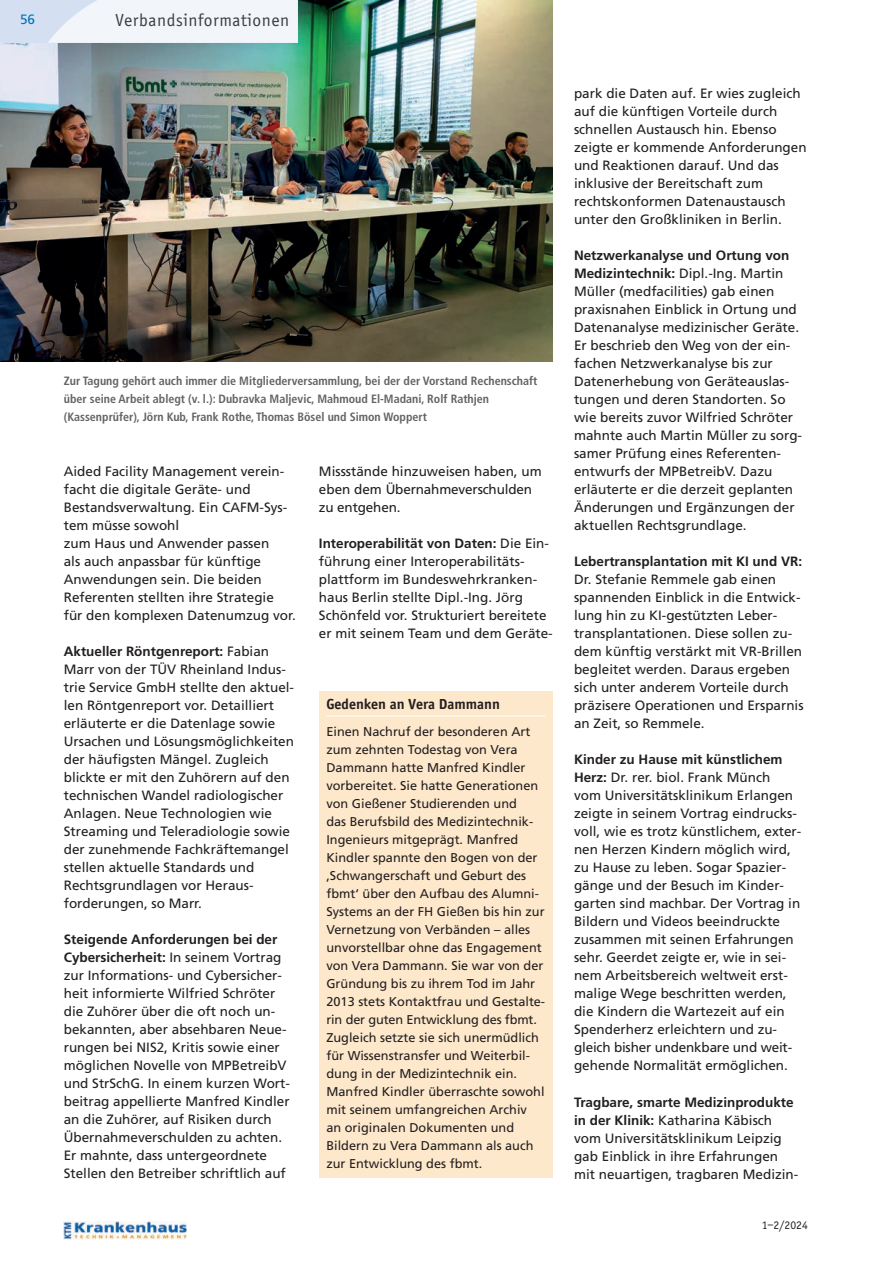
<style>
.page{position:relative;width:893px;height:1263px;background:#fff}
.page>*{position:absolute;margin:0;border:0;box-sizing:border-box;transform-origin:0 0}
.t1{font:18px "Officina Sans";letter-spacing:.03em;color:#3e3e3f}
.t2{font:700 15px "Officina Sans";color:#231f20}
.t3{font:13.5px/18px "Frutiger";color:#231f20}
.t4{font:13.5px "Frutiger";color:#0072bc}
.t5{font:12.75px/18px "Frutiger";color:#231f20}
.t6{font:700 condensed 12px/18px "Frutiger";color:#636366}
.t7{font:12px "Officina Sans";color:#231f20}
.s1{font-weight:700}
</style>
<div class="page">
<img style="left:0;top:0;width:553px;height:361px">
<img style="left:64px;top:1222px;width:123px;height:18px">
<div style="left:0;top:0;width:298px;height:43px;background:#d4e0f1"></div>
<svg style="left:48px;top:0;width:250px;height:43px;background:#eff3f9"></svg>
<div style="left:319px;top:692px;width:234px;height:486px;background:#fee8cb"></div>
<hr style="left:326px;top:715px;width:219px;height:1px;background:#fff">
<p class="t4" style="left:20px;top:14px;width:17px">56</p>
<p class="t1" style="left:115px;top:13px;width:175px">Verbandsinformationen</p>
<p class="t6" style="left:64px;top:373px;width:475px">Zur Tagung gehört auch immer die Mitgliederversammlung, bei der der Vorstand Rechenschaft über seine Arbeit ablegt (v. l.): Dubravka Maljevic, Mahmoud El-Madani, Rolf Rathjen (Kassenprüfer), Jörn Kub, Frank Rothe, Thomas Bösel und Simon Woppert</p>
<p class="t3" style="left:64px;top:464px;width:234px">Aided Facility Management verein&shy;facht die digitale Geräte- und<br>Bestandsverwaltung. Ein CAFM-Sys&shy;tem müsse sowohl<br>zum Haus und Anwender passen<br>als auch anpassbar für künftige<br>Anwendungen sein. Die beiden<br>Referenten stellten ihre Strategie für den komplexen Datenumzug vor.</p>
<p class="t3" style="left:64px;top:644px;width:232px"><span class="s1">Aktueller Röntgenreport:</span> Fabian Marr von der TÜV Rheinland Indus&shy;trie Service GmbH stellte den aktuel&shy;len Röntgenreport vor. Detailliert erläuterte er die Datenlage sowie Ursachen und Lösungsmöglichkeiten der häufigsten Mängel. Zugleich blickte er mit den Zuhörern auf den technischen Wandel radiologischer Anlagen. Neue Technologien wie Streaming und Teleradiologie sowie der zunehmende Fachkräftemangel stellen aktuelle Standards und Rechtsgrundlagen vor Heraus - forderungen, so Marr.</p>
<p class="t3" style="left:64px;top:932px;width:228px"><span class="s1">Steigende Anforderungen bei der Cybersicherheit:</span> In seinem Vortrag zur Informations- und Cybersicher&shy;heit informierte Wilfried Schröter die Zuhörer über die oft noch un - bekannten, aber abseh baren Neue&shy;rungen bei NIS2, Kritis sowie einer möglichen Novelle von MPBetreibV und StrSchG. In einem kurzen Wort&shy;beitrag appellierte Manfred Kindler an die Zuhörer, auf Risiken durch Übernahmeverschulden zu achten.<br>Er mahnte, dass untergeordnete Stellen den Betreiber schriftlich auf</p>
<p class="t3" style="left:319px;top:464px;width:224px">Missstände hinzuweisen haben, um eben dem Übernahmeverschulden zu entgehen.</p>
<p class="t3" style="left:319px;top:536px;width:235px"><span class="s1">Interoperabilität von Daten:</span> Die Ein&shy;führung einer Interoperabilitäts&shy;plattform im Bundeswehrkranken&shy;haus Berlin stellte Dipl.-Ing. Jörg Schönfeld vor. Strukturiert bereitete er mit seinem Team und dem Geräte-</p>
<p class="t2" style="left:326px;top:698px;width:175px">Gedenken an Vera Dammann</p>
<p class="t5" style="left:326px;top:723px;width:220px">Einen Nachruf der besonderen Art zum zehnten Todestag von Vera Dammann hatte Manfred Kindler vorbereitet. Sie hatte Generationen von Gießener Studierenden und<br>das Berufsbild des Medizintechnik-Ingenieurs mitgeprägt. Manfred Kindler spannte den Bogen von der ,Schwangerschaft und Geburt des fbmt‘ über den Aufbau des Alumni-Systems an der FH Gießen bis hin zur Vernetzung von Verbänden – alles unvorstellbar ohne das Engagement von Vera Dammann. Sie war von der Gründung bis zu ihrem Tod im Jahr 2013 stets Kontaktfrau und Gestalte&shy;rin der guten Entwicklung des fbmt.<br>Zugleich setzte sie sich unermüdlich für Wissenstransfer und Weiterbil&shy;dung in der Medizintechnik ein.<br>Manfred Kindler überraschte sowohl mit seinem umfangreichen Archiv<br>an originalen Dokumenten und Bildern zu Vera Dammann als auch zur Entwicklung des fbmt.</p>
<p class="t3" style="left:574px;top:86px;width:234px">park die Daten auf. Er wies zugleich auf die künftigen Vorteile durch schnellen Austausch hin. Ebenso zeigte er kommende Anforderungen und Reaktionen darauf. Und das inklusive der Bereitschaft zum rechtskonformen Datenaustausch unter den Großkliniken in Berlin.</p>
<p class="t3" style="left:574px;top:248px;width:230px"><span class="s1">Netzwerkanalyse und Ortung von Medizintechnik:</span> Dipl.-Ing. Martin Müller (medfacilities) gab einen praxis nahen Einblick in Ortung und Datenanalyse medizinischer Geräte.<br>Er beschrieb den Weg von der ein - fachen Netzwerkanalyse bis zur Datenerhebung von Geräteauslas&shy;tungen und deren Standorten. So wie bereits zuvor Wilfried Schröter mahnte auch Martin Müller zu sorg&shy;samer Prüfung eines Referenten - entwurfs der MPBetreibV. Dazu erläuterte er die derzeit geplanten Änderungen und Ergänzungen der aktuellen Rechtsgrundlage.</p>
<p class="t3" style="left:574px;top:554px;width:231px"><span class="s1">Lebertransplantation mit KI und VR:<br></span>Dr. Stefanie Remmele gab einen spannenden Einblick in die Entwick&shy;lung hin zu KI-gestützten Leber&shy;transplantationen. Diese sollen zu - dem künftig verstärkt mit VR-Brillen begleitet werden. Daraus ergeben sich unter anderem Vorteile durch präzisere Operationen und Ersparnis an Zeit, so Remmele.</p>
<p class="t3" style="left:574px;top:752px;width:229px"><span class="s1">Kinder zu Hause mit künstlichem Herz:</span> Dr. rer. biol. Frank Münch<br>vom Universitätsklinikum Erlangen zeigte in seinem Vortrag eindrucks&shy;voll, wie es trotz künstlichem, exter&shy;nen Herzen Kindern möglich wird, zu Hause zu leben. Sogar Spazier&shy;gänge und der Besuch im Kinder - garten sind machbar. Der Vortrag in Bildern und Videos beeindruckte zusammen mit seinen Erfahrungen sehr. Geerdet zeigte er, wie in sei&shy;nem Arbeitsbereich weltweit erst - malige Wege beschritten werden, die Kindern die Wartezeit auf ein Spenderherz erleichtern und zu - gleich bisher undenkbare und weit - gehende Normalität ermöglichen.</p>
<p class="t3" style="left:574px;top:1094px;width:226px"><span class="s1">Tragbare, smarte Medizinprodukte in der Klinik:</span> Katharina Käbisch vom Universitätsklinikum Leipzig gab Einblick in ihre Erfahrungen mit neu artigen, trag baren Medizin-</p>
<p class="t7" style="left:762px;top:1221px;width:48px">1–2/2024</p>
</div>
